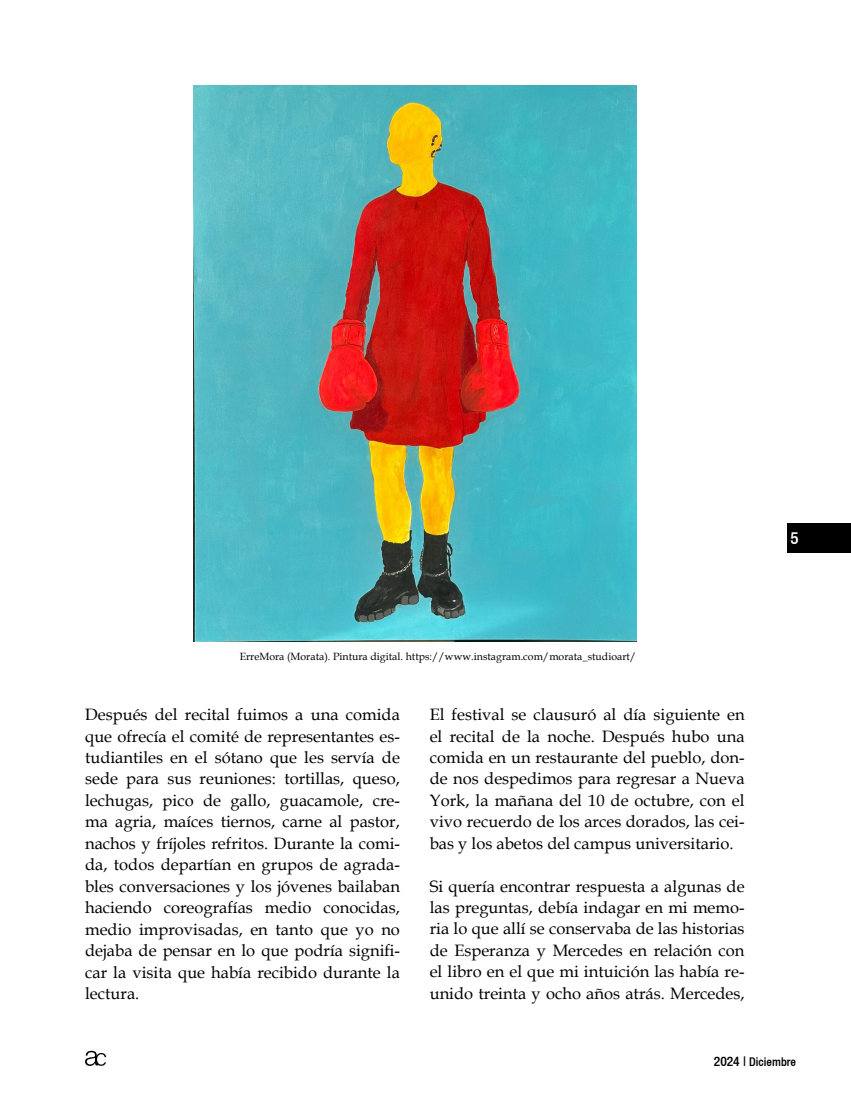
<style>
.page{position:relative;width:851px;height:1106px;background:#fff}
.page>*{position:absolute;margin:0;border:0;box-sizing:border-box;transform-origin:0 0}
.t1{font:500 condensed 16.95px "Helvetica 67";color:#fff}
.c_de_texto{font:16.5px/21.5px "Book Antiqua";color:#000;text-align:justify}
.t2{font:500 condensed 12px "Helvetica 67";color:#000}
.tit_figura{font:10.5px "Book Antiqua";color:#000}
.s1{font-size:13.5px}
</style>
<div class="page">
<div style="left:787px;top:523px;width:63px;height:29px;background:#000"></div>
<svg style="left:85px;top:1050px;width:21px;height:15px"></svg>
<img style="left:193px;top:85px;width:443px;height:556px">
<p class="tit_figura" style="left:240px;top:649px;width:398px">ErreMora (Morata). Pintura digital. https://www.instagram.com/morata_studioart/</p>
<p class="c_de_texto" style="left:85px;top:703px;width:316px">Después del recital fuimos a una comida que ofrecía el comité de representantes es&shy;tudiantiles en el sótano que les servía de sede para sus reuniones: tortillas, queso, lechugas, pico de gallo, guacamole, cre&shy;ma agria, maíces tiernos, carne al pastor, nachos y fríjoles refritos. Durante la comi&shy;da, todos departían en grupos de agrada&shy;bles conversaciones y los jóvenes bailaban haciendo coreografías medio conocidas, medio improvisadas, en tanto que yo no dejaba de pensar en lo que podría signifi&shy;car la visita que había recibido durante la lectura.</p>
<p class="c_de_texto" style="left:429px;top:703px;width:316px">El festival se clausuró al día siguiente en el recital de la noche. Después hubo una comida en un restaurante del pueblo, don&shy;de nos despedimos para regresar a Nueva York, la mañana del 10 de octubre, con el vivo recuerdo de los arces dorados, las cei&shy;bas y los abetos del campus universitario.</p>
<p class="c_de_texto" style="left:429px;top:874px;width:316px">Si quería encontrar respuesta a algunas de las preguntas, debía indagar en mi memo&shy;ria lo que allí se conservaba de las historias de Esperanza y Mercedes en relación con el libro en el que mi intuición las había re&shy;unido treinta y ocho años atrás. Mercedes,</p>
<p class="t1" style="left:790px;top:528px;width:10px">5</p>
<p class="t2" style="left:713px;top:1054px;width:84px"><span class="s1">2024 |</span> Diciembre</p>
</div>
